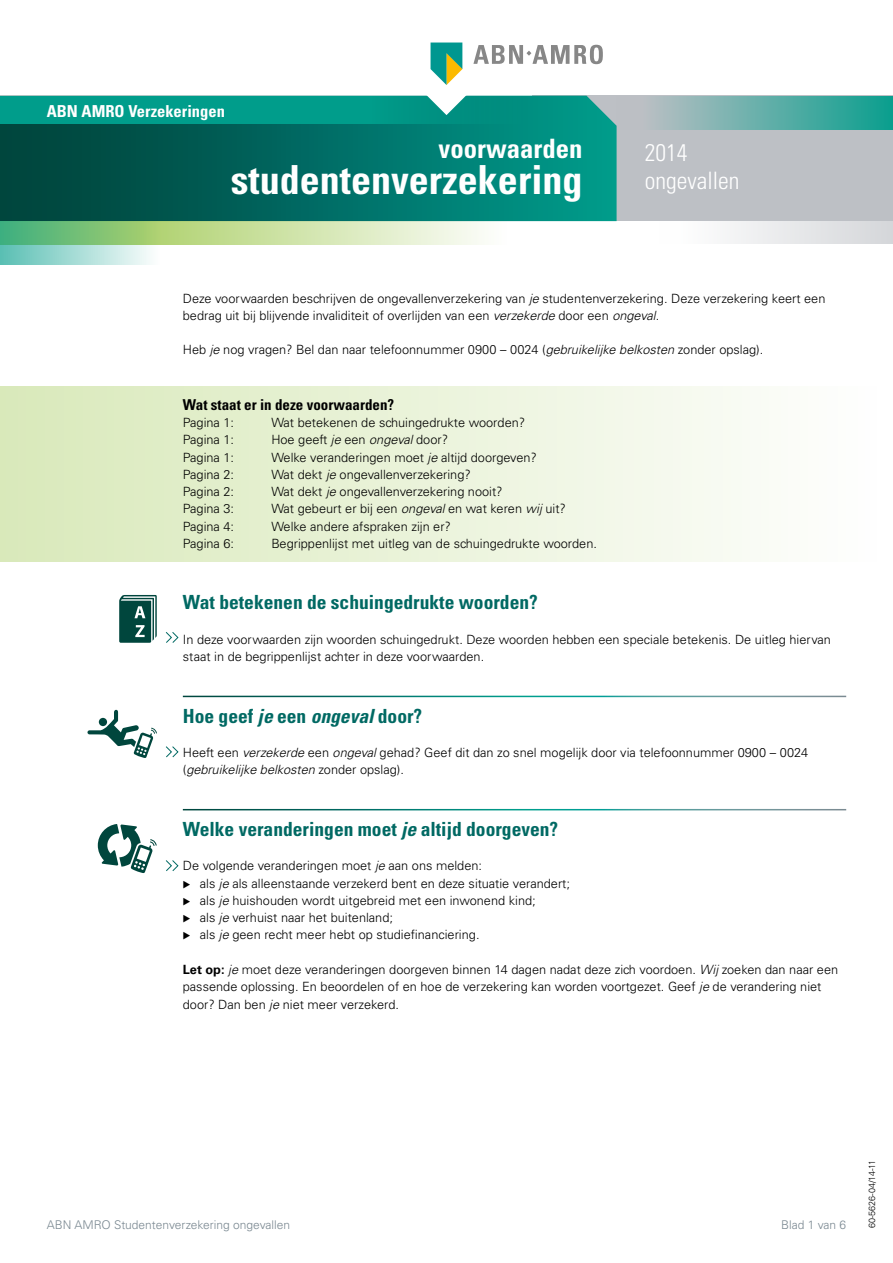
<style>
.page{position:relative;width:893px;height:1263px;background:#fff}
.page>*{position:absolute;margin:0;border:0;box-sizing:border-box;transform-origin:0 0}
.t1{font:700 condensed 40.05px "Univers LT Std";color:#fff}
.t2{font:700 condensed 26.7px "Univers LT Std";color:#fff}
.t3{font:300 condensed 24px/27.9px "Univers LT Std";color:#fff}
.t4{font:700 condensed 19.5px "Univers LT Std";color:#006963}
.t5{font:700 condensed 16.5px "Univers LT Std";color:#fff}
.t6{font:700 condensed 15px "Univers LT Std";color:#000}
.t7{font:300 12.75px/17.2px "Univers LT Std";color:#000}
.t8{font:300 12px "Univers LT Std";color:#7a8891}
.t9{font:300 9px "Univers LT Std";color:#000}
.s1{font-style:italic}
.s2{font-weight:700}
</style>
<div class="page">
<div style="left:0;top:387px;width:893px;height:175px;background:linear-gradient(to right,#d9e9ba,#fff)"></div>
<svg style="left:166px;top:746px;width:13px;height:12px"></svg>
<svg style="left:165px;top:860px;width:14px;height:11px"></svg>
<div style="left:533px;top:96px;width:360px;height:125px;background:#bdc0c5"></div>
<svg style="left:0;top:112px;width:617px;height:109px;background:#006d63"></svg>
<svg style="left:727px;top:221px;width:166px;height:22px;fill:#e4e6e8"></svg>
<svg style="left:171px;top:221px;width:432px;height:24px"></svg>
<div style="left:617px;top:96px;width:276px;height:34px;background:linear-gradient(to right,#cbc2c9,#0b9f8e)"></div>
<div style="left:0;top:96px;width:540px;height:27px;background:#009d8b"></div>
<svg style="left:0;top:221px;width:171px;height:43px;background:#91cea2"></svg>
<svg style="left:416px;top:43px;width:187px;height:72px"></svg>
<svg style="left:98px;top:824px;width:59px;height:49px"></svg>
<svg style="left:165px;top:632px;width:14px;height:11px"></svg>
<svg style="left:119px;top:595px;width:38px;height:48px;background:#366d66"></svg>
<svg style="left:87px;top:710px;width:70px;height:48px"></svg>
<p class="t5" style="left:47px;top:101px;width:180px">ABN AMRO Verzekeringen</p>
<h2 class="t2" style="left:439px;top:132px;width:145px">voorwaarden</h2>
<h1 class="t1" style="left:231px;top:155px;width:353px">studentenverzekering</h1>
<h3 class="t3" style="left:645px;top:139px;width:96px">2014 ongevallen</h3>
<p class="t7" style="left:183px;top:289px;width:644px">Deze voorwaarden beschrijven de ongevallenverzekering van <span class="s1">je</span> studentenverzekering. Deze verzekering keert een bedrag uit bij blijvende invaliditeit of overlijden van een <span class="s1">verzekerde</span> door een <span class="s1">ongeval</span>.</p>
<p class="t7" style="left:183px;top:341px;width:582px">Heb <span class="s1">je</span> nog vragen? Bel dan naar telefoonnummer 0900 – 0024 (<span class="s1">gebruikelijke belkosten</span> zonder opslag).</p>
<p class="t6" style="left:183px;top:395px;width:213px">Wat staat er in deze voorwaarden?</p>
<p class="t7" style="left:183px;top:414px;width:53px">Pagina 1:</p>
<p class="t7" style="left:271px;top:414px;width:255px">Wat betekenen de schuingedrukte woorden?</p>
<p class="t7" style="left:183px;top:431px;width:53px">Pagina 1:</p>
<p class="t7" style="left:271px;top:431px;width:178px">Hoe geeft <span class="s1">je</span> een <span class="s1">ongeval</span> door?</p>
<p class="t7" style="left:183px;top:448px;width:53px">Pagina 1:</p>
<p class="t7" style="left:271px;top:448px;width:267px">Welke veranderingen moet <span class="s1">je</span> altijd doorgeven?</p>
<p class="t7" style="left:183px;top:466px;width:53px">Pagina 2:</p>
<p class="t7" style="left:271px;top:466px;width:201px">Wat dekt <span class="s1">je</span> ongevallenverzekering?</p>
<p class="t7" style="left:183px;top:483px;width:53px">Pagina 2:</p>
<p class="t7" style="left:271px;top:483px;width:233px">Wat dekt <span class="s1">je</span> ongevallenverzekering nooit?</p>
<p class="t7" style="left:183px;top:500px;width:53px">Pagina 3:</p>
<p class="t7" style="left:271px;top:500px;width:296px">Wat gebeurt er bij een <span class="s1">ongeval</span> en wat keren <span class="s1">wij</span> uit?</p>
<p class="t7" style="left:183px;top:517px;width:53px">Pagina 4:</p>
<p class="t7" style="left:271px;top:517px;width:181px">Welke andere afspraken zijn er?</p>
<p class="t7" style="left:183px;top:535px;width:53px">Pagina 6:</p>
<p class="t7" style="left:271px;top:535px;width:327px">Begrippenlijst met uitleg van de schuingedrukte woorden.</p>
<h3 class="t4" style="left:183px;top:590px;width:356px">Wat betekenen de schuingedrukte woorden?</h3>
<p class="t7" style="left:183px;top:631px;width:650px">In deze voorwaarden zijn woorden schuingedrukt. Deze woorden hebben een speciale betekenis. De uitleg hiervan staat in de begrippenlijst achter in deze voorwaarden.</p>
<h3 class="t4" style="left:183px;top:704px;width:241px">Hoe geef <span class="s1">je</span> een <span class="s1">ongeval</span> door?</h3>
<p class="t7" style="left:183px;top:744px;width:627px">Heeft een <span class="s1">verzekerde</span> een <span class="s1">ongeval</span> gehad? Geef dit dan zo snel mogelijk door via telefoonnummer 0900 – 0024 (<span class="s1">gebruikelijke belkosten</span> zonder opslag).</p>
<h3 class="t4" style="left:183px;top:817px;width:377px">Welke veranderingen moet <span class="s1">je</span> altijd doorgeven?</h3>
<p class="t7" style="left:200px;top:857px;width:372px;text-indent:-17px">De volgende veranderingen moet <span class="s1">je</span> aan ons melden:<br>als <span class="s1">je</span> als alleenstaande verzekerd bent en deze situatie verandert; als <span class="s1">je</span> huishouden wordt uitgebreid met een inwonend kind;<br>als <span class="s1">je</span> verhuist naar het buitenland;<br>als <span class="s1">je</span> geen recht meer hebt op studiefinanciering.</p>
<p class="t7" style="left:183px;top:961px;width:657px"><span class="s2">Let op:</span> <span class="s1">je</span> moet deze veranderingen doorgeven binnen 14 dagen nadat deze zich voordoen. <span class="s1">Wij</span> zoeken dan naar een passende oplossing. En beoordelen of en hoe de verzekering kan worden voortgezet. Geef <span class="s1">je</span> de verandering niet door? Dan ben <span class="s1">je</span> niet meer verzekerd.</p>
<p class="t8" style="left:47px;top:1217px;width:245px">ABN AMRO Studentenverzekering ongevallen</p>
<p class="t8" style="left:781px;top:1217px;width:67px">Blad 1 van 6</p>
<p class="t9" style="left:866px;top:1228px;width:70px;rotate:-90deg">60-5626-04/14-11</p>
</div>
